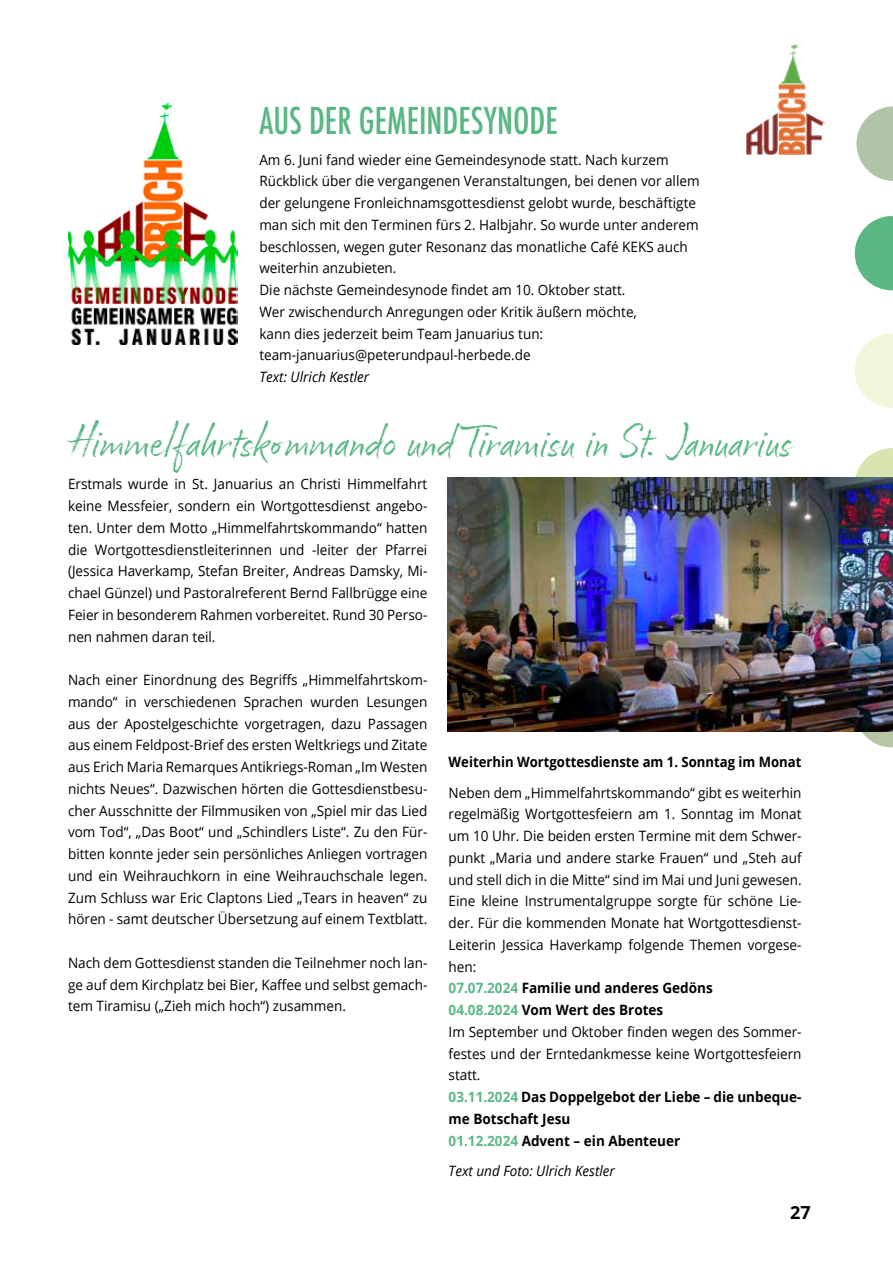
<style>
.page{position:relative;width:893px;height:1263px;background:#fff}
.page>*{position:absolute;margin:0;border:0;box-sizing:border-box;transform-origin:0 0}
.t1{font:49.5px "Cherry Blossoms";color:#5ab784;scale:.95 1}
.t2{font:500 condensed 36px "Futura";color:#5ab784;scale:.95 1}
.t3{font:700 18px "Open Sans";color:#000}
.t4{font:14.25px/21.8px "Open Sans";color:#000;text-align:justify;scale:.95 1}
.t5{font:700 14.25px "Open Sans";color:#000;scale:.92 1}
.t6{font:italic 14.25px "Open Sans";color:#000;scale:.95 1}
.s1{font-weight:700;color:#5ab784}
.s2{font-weight:700}
</style>
<div class="page">
<svg style="left:856px;top:106px;width:37px;height:75px"></svg>
<svg style="left:855px;top:216px;width:38px;height:74px"></svg>
<svg style="left:855px;top:333px;width:38px;height:75px"></svg>
<svg style="left:856px;top:448px;width:37px;height:29px"></svg>
<svg style="left:855px;top:731px;width:38px;height:16px"></svg>
<img style="left:746px;top:44px;width:78px;height:111px">
<img style="left:68px;top:103px;width:169px;height:241px">
<img style="left:448px;top:477px;width:445px;height:254px">
<h2 class="t2" style="left:259px;top:97px;width:316px">AUS DER GEMEINDESYNODE</h2>
<p class="t4" style="left:259px;top:148px;width:465px;text-align:left">Am 6. Juni fand wieder eine Gemeindesynode statt. Nach kurzem Rückblick über die vergangenen Veranstaltungen, bei denen vor allem der gelungene Fronleichnamsgottesdienst gelobt wurde, beschäftigte man sich mit den Terminen fürs 2. Halbjahr. So wurde unter anderem beschlossen, wegen guter Resonanz das monatliche Café KEKS auch weiterhin anzubieten.<br>Die nächste Gemeindesynode findet am 10. Oktober statt.<br>Wer zwischendurch Anregungen oder Kritik äußern möchte,<br>kann dies jederzeit beim Team Januarius tun: team-januarius@peterundpaul-herbede.de</p>
<p class="t6" style="left:259px;top:367px;width:117px">Text: Ulrich Kestler</p>
<h1 class="t1" style="left:69px;top:408px;width:763px">Himmelfahrtskommando und Tiramisu in St. Januarius</h1>
<p class="t4" style="left:68px;top:473px;width:380px">Erstmals wurde in St. Januarius an Christi Himmelfahrt keine Messfeier, sondern ein Wortgottesdienst angebo&shy;ten. Unter dem Motto „Himmelfahrtskommando“ hatten die Wortgottesdienstleiterinnen und -leiter der Pfarrei (Jessica Haverkamp, Stefan Breiter, Andreas Damsky, Mi&shy;chael Günzel) und Pastoralreferent Bernd Fallbrügge eine Feier in besonderem Rahmen vorbereitet. Rund 30 Perso&shy;nen nahmen daran teil.</p>
<p class="t4" style="left:68px;top:669px;width:380px">Nach einer Einordnung des Begriffs „Himmelfahrtskom&shy;mando“ in verschiedenen Sprachen wurden Lesungen aus der Apostelgeschichte vorgetragen, dazu Passagen aus einem Feldpost-Brief des ersten Weltkriegs und Zitate aus Erich Maria Remarques Antikriegs-Roman „Im Westen nichts Neues“. Dazwischen hörten die Gottesdienstbesu&shy;cher Ausschnitte der Filmmusiken von „Spiel mir das Lied vom Tod“, „Das Boot“ und „Schindlers Liste“. Zu den Für&shy;bitten konnte jeder sein persönliches Anliegen vortragen und ein Weihrauchkorn in eine Weihrauchschale legen.<br>Zum Schluss war Eric Claptons Lied „Tears in heaven“ zu hören - samt deutscher Übersetzung auf einem Textblatt.</p>
<p class="t4" style="left:68px;top:951px;width:380px">Nach dem Gottesdienst standen die Teilnehmer noch lan&shy;ge auf dem Kirchplatz bei Bier, Kaffee und selbst gemach&shy;tem Tiramisu („Zieh mich hoch“) zusammen.</p>
<p class="t5" style="left:449px;top:751px;width:385px">Weiterhin Wortgottesdienste am 1. Sonntag im Monat</p>
<p class="t4" style="left:449px;top:781px;width:373px;text-align:left">Neben dem „Himmelfahrtskommando“ gibt es weiterhin regelmäßig Wortgottesfeiern am 1. Sonntag im Monat um 10 Uhr. Die beiden ersten Termine mit dem Schwer&shy;punkt „Maria und andere starke Frauen“ und „Steh auf und stell dich in die Mitte“ sind im Mai und Juni gewesen.<br>Eine kleine Instrumentalgruppe sorgte für schöne Lie&shy;der. Für die kommenden Monate hat Wortgottesdienst-Leiterin Jessica Haverkamp folgende Themen vorgese&shy;hen:<br><span class="s1">07.07.2024</span> <span class="s2">Familie und anderes Gedöns<br></span><span class="s1">04.08.2024</span> <span class="s2">Vom Wert des Brotes<br></span>Im September und Oktober finden wegen des Sommer&shy;festes und der Erntedankmesse keine Wortgottesfeiern statt.<br><span class="s1">03.11.2024</span> <span class="s2">Das Doppelgebot der Liebe – die unbeque&shy;me Botschaft Jesu<br></span><span class="s1">01.12.2024</span> <span class="s2">Advent – ein Abenteuer</span></p>
<p class="t6" style="left:449px;top:1161px;width:177px">Text und Foto: Ulrich Kestler</p>
<p class="t3" style="left:790px;top:1200px;width:22px">27</p>
</div>
